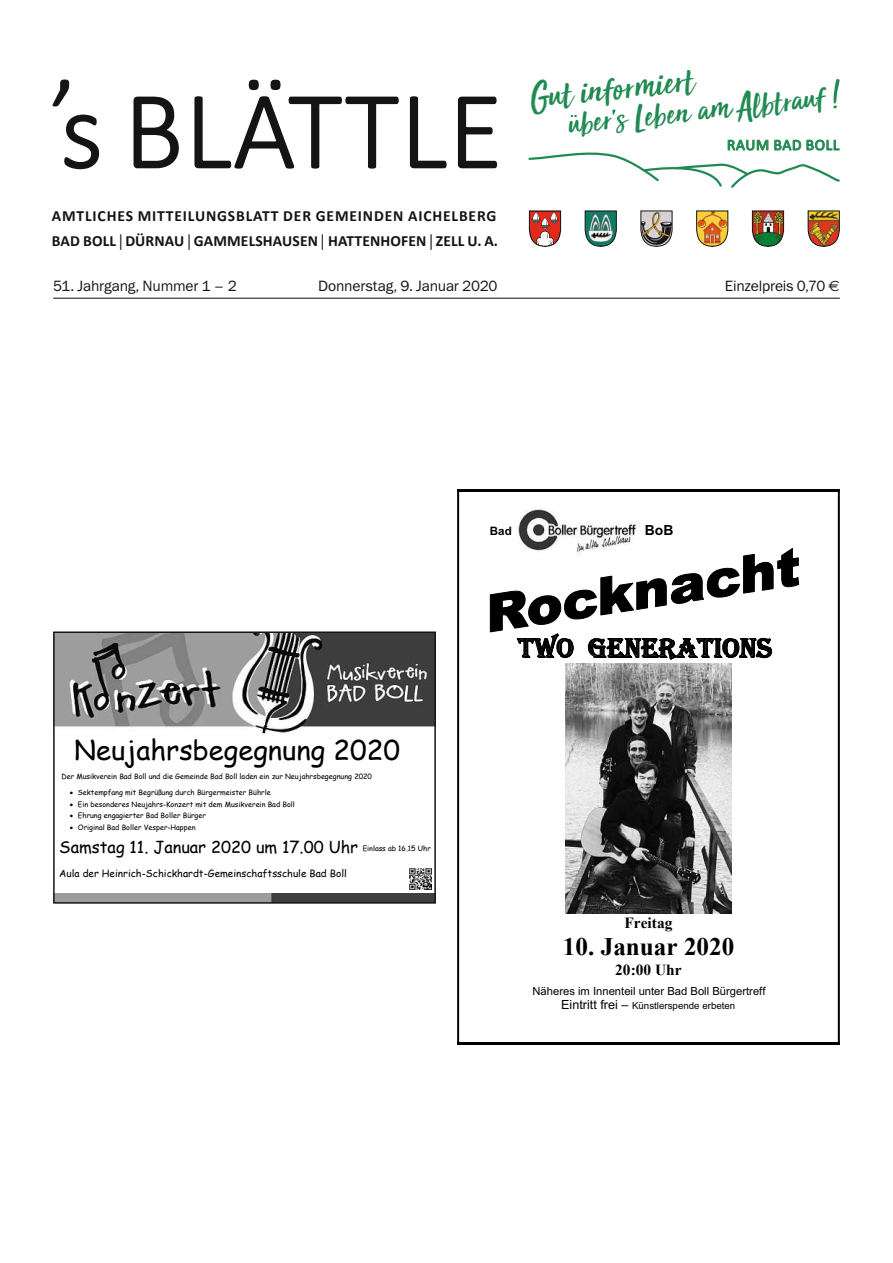
<style>
.page{position:relative;width:893px;height:1263px;background:#fff}
.page>*{position:absolute;margin:0;border:0;box-sizing:border-box;transform-origin:0 0}
.t1{font:300 110.85px "Calibri";letter-spacing:.015em;color:#141414}
.t2{font:39.3px "Sun Valley";color:#218a52}
.t3{font:36px "Sun Valley";color:#218a52}
.t4{font:28.05px "Algerian";color:#000}
.t5{font:27.3px "Comic Sans MS";color:#000}
.t6{font:700 25.2px "Times New Roman";color:#000}
.t7{font:16.35px "Comic Sans MS";color:#000}
.t8{font:700 15.6px/24.5px "Calibri";letter-spacing:.05em;color:#141414}
.t9{font:15.6px "Calibri";letter-spacing:.04em;color:#218a52}
.t10{font:700 15.45px "Times New Roman";color:#000}
.t11{font:15px "Franklin Gothic Book ITC";letter-spacing:-.01em;color:#141414}
.t12{font:700 13.95px "Arial";color:#000}
.t13{font:700 11.55px "Arial";color:#000}
.t14{font:11.25px "Arial";color:#000}
.t15{font:10.05px "Comic Sans MS";color:#000}
.t16{font:9.75px "Arial";color:#000}
.t17{font:7.2px "Comic Sans MS";color:#000}
.s1{font-family:"Frutiger";font-weight:300}
.s2{font-family:"Euro Sans"}
.s3{font-size:12.6px}
</style>
<div class="page">
<svg style="left:64px;top:114px;width:36px;height:56px"></svg>
<svg style="left:133px;top:96px;width:46px;height:73px"></svg>
<svg style="left:194px;top:79px;width:205px;height:90px"></svg>
<svg style="left:409px;top:96px;width:38px;height:73px"></svg>
<svg style="left:457px;top:96px;width:41px;height:73px"></svg>
<svg style="left:528px;top:139px;width:312px;height:49px"></svg>
<svg style="left:571px;top:79px;width:269px;height:38px"></svg>
<svg style="left:52px;top:79px;width:18px;height:28px"></svg>
<svg style="left:529px;top:210px;width:32px;height:37px"></svg>
<svg style="left:584px;top:210px;width:33px;height:37px"></svg>
<svg style="left:640px;top:210px;width:33px;height:37px"></svg>
<svg style="left:696px;top:210px;width:33px;height:37px"></svg>
<svg style="left:752px;top:210px;width:32px;height:37px"></svg>
<svg style="left:807px;top:210px;width:33px;height:37px"></svg>
<hr style="left:53px;top:298px;width:787px;height:1px;background:#141414">
<img style="left:410px;top:868px;width:21px;height:22px">
<img style="left:56px;top:634px;width:377px;height:101px">
<img style="left:56px;top:893px;width:377px;height:8px">
<div style="left:53px;top:631px;width:383px;height:273px;border:2px solid #141414"></div>
<svg style="left:490px;top:548px;width:309px;height:112px"></svg>
<img style="left:565px;top:663px;width:166px;height:250px">
<img style="left:513px;top:509px;width:131px;height:55px">
<hr style="left:459px;top:489px;width:379px;height:2px;background:#000">
<hr style="left:457px;top:491px;width:2px;height:551px;background:#000">
<hr style="left:838px;top:491px;width:2px;height:551px;background:#000">
<hr style="left:459px;top:1042px;width:379px;height:2px;background:#000">
<h1 class="t1" style="left:60px;top:62px;width:443px">s BLÄTTLE</h1>
<h2 class="t2" style="left:528px;top:64px;width:165px;rotate:-6deg">Gut informiert</h2>
<h3 class="t3" style="left:565px;top:94px;width:259px;rotate:-6deg">uber s Leben am Albtrauf</h3>
<h3 class="t9" style="left:727px;top:135px;width:114px">RAUM BAD BOLL</h3>
<h3 class="t8" style="left:52px;top:204px;width:448px">AMTLICHES MITTEILUNGSBLATT DER GEMEINDEN AICHELBERG<br>BAD BOLL <span class="s1">|</span> DÜRNAU <span class="s1">|</span> GAMMELSHAUSEN <span class="s1">|</span> HATTENHOFEN <span class="s1">|</span> ZELL U. A.</h3>
<h3 class="t11" style="left:53px;top:276px;width:185px">51. Jahrgang, Nummer 1 – 2</h3>
<h3 class="t11" style="left:318px;top:276px;width:181px">Donnerstag, 9. Januar 2020</h3>
<h3 class="t11" style="left:725px;top:276px;width:116px">Einzelpreis 0,70 <span class="s2">€</span></h3>
<h3 class="t13" style="left:490px;top:524px;width:23px">Bad</h3>
<h3 class="t12" style="left:645px;top:522px;width:30px">BoB</h3>
<h3 class="t5" style="left:74px;top:729px;width:327px">Neujahrsbegegnung 2020</h3>
<p class="t17" style="left:62px;top:771px;width:312px">Der Musikverein Bad Boll und die Gemeinde Bad Boll laden ein zur Neujahrsbegegnung 2020</p>
<p class="t17" style="left:70px;top:787px;width:202px">• Sektempfang mit Begrüßung durch Bürgermeister Bührle</p>
<p class="t17" style="left:70px;top:799px;width:227px">• Ein besonderes Neujahrs-Konzert mit dem Musikverein Bad Boll</p>
<p class="t17" style="left:70px;top:810px;width:138px">• Ehrung engagierter Bad Boller Bürger</p>
<p class="t17" style="left:70px;top:822px;width:127px">• Original Bad Boller Vesper-Happen</p>
<p class="t17" style="left:363px;top:843px;width:70px">Einlass ab 16.15 Uhr</p>
<h3 class="t7" style="left:59px;top:835px;width:300px">Samstag 11. Januar 2020 um 17.00 Uhr</h3>
<h3 class="t15" style="left:59px;top:866px;width:289px">Aula der Heinrich-Schickhardt-Gemeinschaftsschule Bad Boll</h3>
<h3 class="t4" style="left:518px;top:632px;width:256px">TWO GENERATIONS</h3>
<h3 class="t10" style="left:624px;top:912px;width:49px">Freitag</h3>
<h3 class="t6" style="left:563px;top:929px;width:173px">10. Januar 2020</h3>
<h3 class="t10" style="left:615px;top:959px;width:68px">20:00 Uhr</h3>
<h3 class="t14" style="left:532px;top:985px;width:235px">Näheres im Innenteil unter Bad Boll Bürgertreff</h3>
<h3 class="t16" style="left:561px;top:1000px;width:176px"><span class="s3">Eintritt frei –</span> Künstlerspende erbeten</h3>
</div>
